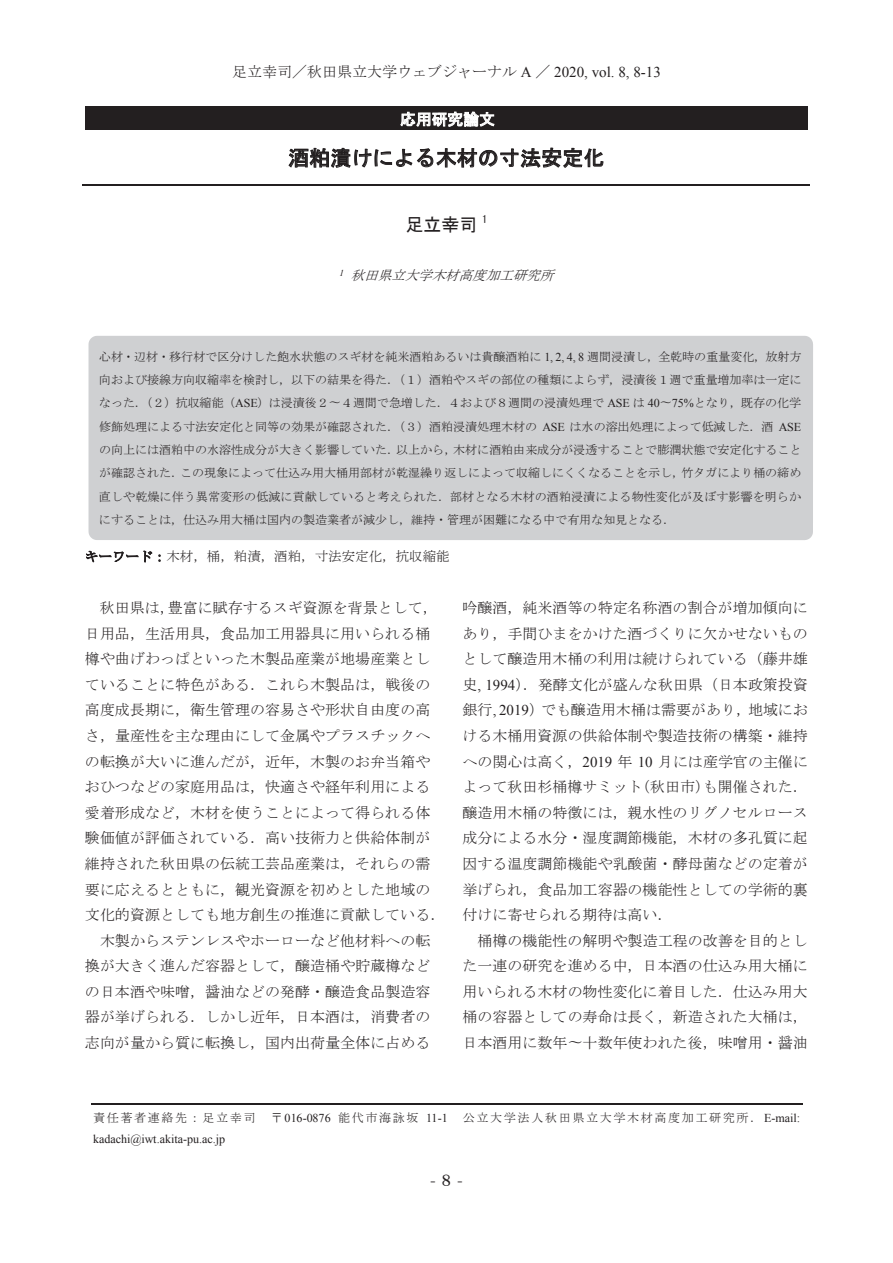
<style>
.page{position:relative;width:893px;height:1263px;background:#fff}
.page>*{position:absolute;margin:0;border:0;box-sizing:border-box;transform-origin:0 0}
.t1{font:21px "MS Gothic";color:#231f20}
.t2{font:18px "MS Gothic";color:#231f20}
.t3{font:16.95px "DFHS Mincho Std W5";color:#231f20}
.t4{font:15.9px "MS Gothic";color:#fff}
.t5{font:15.9px "Times New Roman";color:#231f20}
.t6{font:15px/25.7px "MS Mincho";color:#231f20;text-align:justify}
.t7{font:13.5px "MS Mincho";color:#231f20}
.t8{font:italic 13.5px "MS Mincho";color:#231f20}
.t9{font:12px/23.2px "MS Mincho";color:#231f20;text-align:justify}
.t10{font:12px "Times New Roman";letter-spacing:-.005em;color:#231f20}
.t11{font:12px "MS Mincho";letter-spacing:.135em;color:#231f20}
.s1{font-family:"Times New Roman"}
.s2{font-family:"MS Mincho"}
</style>
<div class="page">
<div style="left:89px;top:336px;width:724px;height:204px;background:#cfd0d2"></div>
<div style="left:85px;top:106px;width:723px;height:23px;background:#231f20"></div>
<svg style="left:400px;top:111px;width:95px;height:16px"></svg>
<svg style="left:288px;top:148px;width:316px;height:20px"></svg>
<hr style="left:83px;top:185px;width:727px;height:1px;background:#231f20">
<svg style="left:86px;top:551px;width:66px;height:12px"></svg>
<svg style="left:158px;top:555px;width:3px;height:7px"></svg>
<hr style="left:91px;top:1104px;width:711px;height:1px;background:#231f20">
<p class="t6" style="left:232px;top:58px;width:430px">足立幸司／秋田県立大学ウェブジャーナル <span class="s1">A</span> ／ <span class="s1">2020, vol. 8, 8-13</span></p>
<p class="t6" style="left:227px;top:61px;width:440px">秋田太郎ら <span class="s1">/</span> 秋田県立大学ウェブジャーナル <span class="s1">A / 20XX, vol. X, 1-5</span></p>
<p class="t4" style="left:400px;top:111px;width:96px">応用研究論文</p>
<h1 class="t1" style="left:288px;top:147px;width:318px">酒粕漬けによる木材の寸法安定化</h1>
<p class="t2" style="left:406px;top:215px;width:83px">足立幸司 <sup>1</sup></p>
<p class="t8" style="left:339px;top:268px;width:220px"><sup>1</sup> 秋田県立大学木材高度加工研究所</p>
<p class="t9" style="left:99px;top:345px;width:704px">心材・辺材・移行材で区分けした飽水状態のスギ材を純米酒粕あるいは貴醸酒粕に <span class="s1">1, 2, 4, 8</span> 週間浸漬し，全乾時の重量変化，放射方向および接線方向収縮率を検討し，以下の結果を得た．（１）酒粕やスギの部位の種類によらず，浸漬後１週で重量増加率は一定になった．（２）抗収縮能（<span class="s1">ASE</span>）は浸漬後２〜４週間で急増した．４および８週間の浸漬処理で <span class="s1">ASE</span> は <span class="s1">40</span>〜<span class="s1">75%</span>となり，既存の化学修飾処理による寸法安定化と同等の効果が確認された．（３）酒粕浸漬処理木材の <span class="s1">ASE</span> は水の溶出処理によって低減した．酒 <span class="s1">ASE</span>の向上には酒粕中の水溶性成分が大きく影響していた．以上から，木材に酒粕由来成分が浸透することで膨潤状態で安定化することが確認された．この現象によって仕込み用大桶用部材が乾湿繰り返しによって収縮しにくくなることを示し，竹タガにより桶の締め直しや乾燥に伴う異常変形の低減に貢献していると考えられた．部材となる木材の酒粕浸漬による物性変化が及ぼす影響を明らかにすることは，仕込み用大桶は国内の製造業者が減少し，維持・管理が困難になる中で有用な知見となる．</p>
<p class="t7" style="left:85px;top:550px;width:366px">キーワード：木材，桶，粕漬，酒粕，寸法安定化，抗収縮能</p>
<p class="t6" style="left:100px;top:595px;width:339px">秋田県は，豊富に賦存するスギ資源を背景として，</p>
<p class="t6" style="left:85px;top:620px;width:347px">日用品，生活用具，食品加工用器具に用いられる桶</p>
<p class="t6" style="left:85px;top:646px;width:347px">樽や曲げわっぱといった木製品産業が地場産業とし</p>
<p class="t6" style="left:85px;top:672px;width:347px">ていることに特色がある．これら木製品は，戦後の</p>
<p class="t6" style="left:85px;top:697px;width:347px">高度成長期に，衛生管理の容易さや形状自由度の高</p>
<p class="t6" style="left:85px;top:723px;width:347px">さ，量産性を主な理由にして金属やプラスチックへ</p>
<p class="t6" style="left:85px;top:748px;width:347px">の転換が大いに進んだが，近年，木製のお弁当箱や</p>
<p class="t6" style="left:85px;top:774px;width:347px">おひつなどの家庭用品は，快適さや経年利用による</p>
<p class="t6" style="left:85px;top:799px;width:347px">愛着形成など，木材を使うことによって得られる体</p>
<p class="t6" style="left:85px;top:825px;width:347px">験価値が評価されている．高い技術力と供給体制が</p>
<p class="t6" style="left:85px;top:851px;width:347px">維持された秋田県の伝統工芸品産業は，それらの需</p>
<p class="t6" style="left:85px;top:876px;width:347px">要に応えるとともに，観光資源を初めとした地域の</p>
<p class="t6" style="left:85px;top:902px;width:362px">文化的資源としても地方創生の推進に貢献している．</p>
<p class="t6" style="left:100px;top:927px;width:332px">木製からステンレスやホーローなど他材料への転</p>
<p class="t6" style="left:85px;top:953px;width:347px">換が大きく進んだ容器として，醸造桶や貯蔵樽など</p>
<p class="t6" style="left:85px;top:978px;width:347px">の日本酒や味噌，醤油などの発酵・醸造食品製造容</p>
<p class="t6" style="left:85px;top:1004px;width:347px">器が挙げられる．しかし近年，日本酒は，消費者の</p>
<p class="t6" style="left:85px;top:1030px;width:347px">志向が量から質に転換し，国内出荷量全体に占める</p>
<p class="t6" style="left:462px;top:595px;width:347px">吟醸酒，純米酒等の特定名称酒の割合が増加傾向にあり，手間ひまをかけた酒づくりに欠かせないものとして醸造用木桶の利用は続けられている（藤井雄史<span class="s1">, 1994</span>）．発酵文化が盛んな秋田県（日本政策投資銀行<span class="s1">, 2019</span>）でも醸造用木桶は需要があり，地域における木桶用資源の供給体制や製造技術の構築・維持への関心は高く，<span class="s1">2019</span> 年 <span class="s1">10</span> 月には産学官の主催によって秋田杉桶樽サミット（秋田市）も開催された．醸造用木桶の特徴には，親水性のリグノセルロース成分による水分・湿度調節機能，木材の多孔質に起因する温度調節機能や乳酸菌・酵母菌などの定着が挙げられ，食品加工容器の機能性としての学術的裏付けに寄せられる期待は高い．</p>
<p class="t6" style="left:462px;top:927px;width:347px;text-indent:15px">桶樽の機能性の解明や製造工程の改善を目的とした一連の研究を進める中，日本酒の仕込み用大桶に用いられる木材の物性変化に着目した．仕込み用大桶の容器としての寿命は長く，新造された大桶は，日本酒用に数年〜十数年使われた後，味噌用・醤油</p>
<p class="t11" style="left:93px;top:1111px;width:164px">責任著者連絡先：足立幸司</p>
<p class="t10" style="left:271px;top:1109px;width:178px"><span class="s2">〒</span>016-0876 <span class="s2">能代市海詠坂</span> 11-1</p>
<p class="t11" style="left:463px;top:1111px;width:339px">公立大学法人秋田県立大学木材高度加工研究所．<span class="s1">E-mail:</span></p>
<p class="t10" style="left:93px;top:1131px;width:134px">kadachi@iwt.akita-pu.ac.jp</p>
<p class="t3" style="left:430px;top:1170px;width:34px">- 8 -</p>
<p class="t5" style="left:432px;top:1169px;width:29px">- 1 -</p>
</div>
